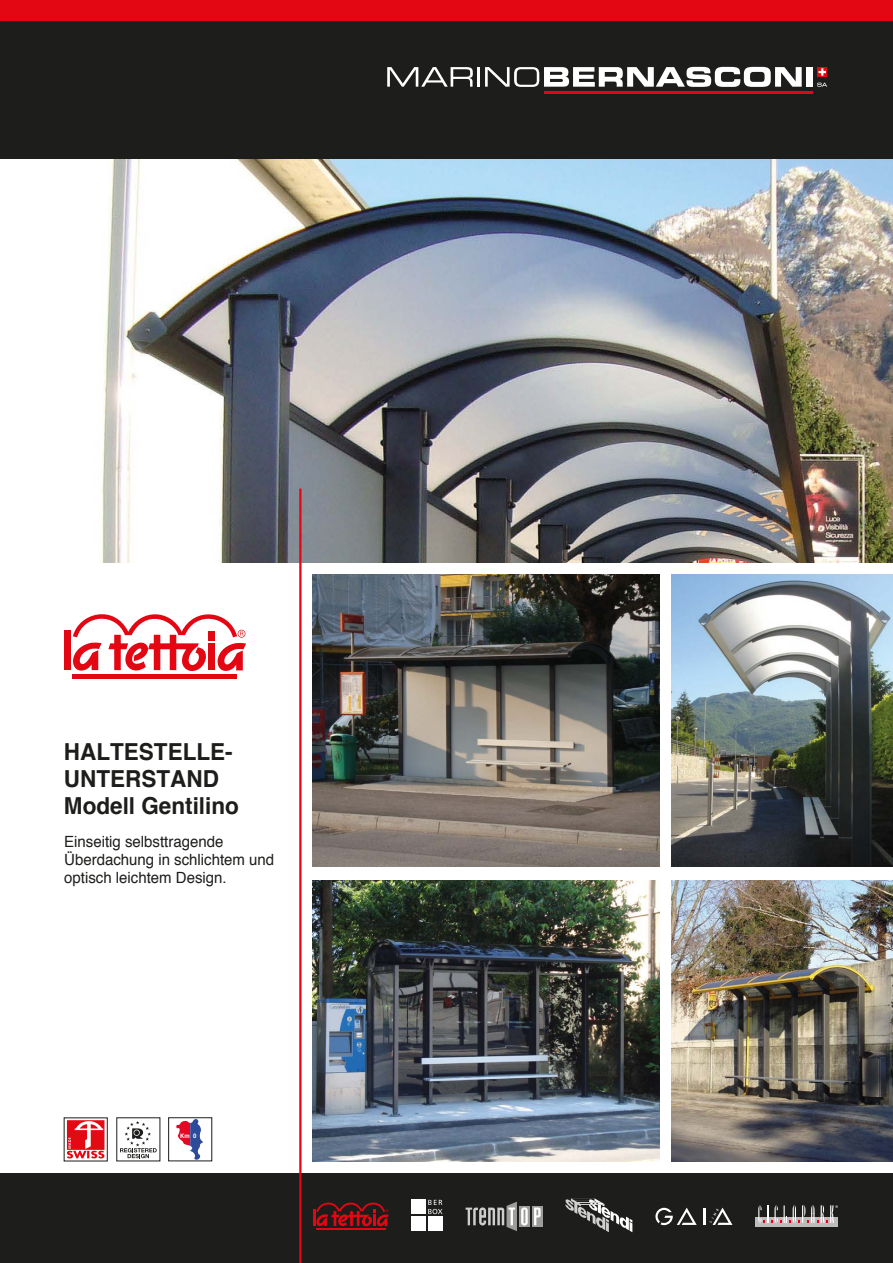
<style>
.page{position:relative;width:893px;height:1263px;background:#fff}
.page>*{position:absolute;margin:0;border:0;box-sizing:border-box;transform-origin:0 0}
.t1{font:700 23.4px/27px "Helvetica";color:#1d1d1b;scale:.96 1}
.t2{font:15.45px/18px "Helvetica";color:#1d1d1b}
.t3{font:700 6.15px "Helvetica";color:#fff}
</style>
<div class="page">
<img style="left:0;top:158px;width:893px;height:404px">
<svg style="left:66px;top:1120px;width:1px;height:30px"></svg>
<div style="left:0;top:1174px;width:893px;height:89px;background:#1d1d1b"></div>
<div style="left:0;top:0;width:893px;height:21px;background:#e30613"></div>
<div style="left:0;top:21px;width:893px;height:137px;background:#1d1d1b"></div>
<hr style="left:299px;top:489px;width:2px;height:774px;background:#e30613">
<svg style="left:120px;top:1121px;width:37px;height:37px"></svg>
<div style="left:64px;top:631px;width:7px;height:39px;background:#e30613"></div>
<div style="left:72px;top:674px;width:165px;height:5px;background:#e30613"></div>
<svg style="left:69px;top:614px;width:177px;height:57px"></svg>
<svg style="left:176px;top:1119px;width:27px;height:40px"></svg>
<div style="left:168px;top:1117px;width:44px;height:44px;border:1px solid #1d1d1b"></div>
<svg style="left:67px;top:1120px;width:38px;height:39px"></svg>
<img style="left:313px;top:575px;width:346px;height:292px">
<img style="left:671px;top:881px;width:222px;height:280px">
<img style="left:313px;top:881px;width:346px;height:280px">
<img style="left:672px;top:575px;width:221px;height:292px">
<div style="left:756px;top:1217px;width:82px;height:10px;background:#bcbcbc"></div>
<svg style="left:758px;top:1205px;width:80px;height:18px"></svg>
<svg style="left:428px;top:1200px;width:15px;height:14px"></svg>
<div style="left:412px;top:1200px;width:14px;height:14px;background:#fff"></div>
<div style="left:412px;top:1216px;width:14px;height:15px;background:#fff"></div>
<div style="left:428px;top:1216px;width:14px;height:15px;background:#fff"></div>
<svg style="left:313px;top:1202px;width:76px;height:27px"></svg>
<div style="left:519px;top:1206px;width:11px;height:21px;background:#9d9d9c"></div>
<div style="left:532px;top:1206px;width:10px;height:21px;background:#9d9d9c"></div>
<svg style="left:534px;top:1207px;width:7px;height:18px"></svg>
<svg style="left:466px;top:1202px;width:62px;height:29px"></svg>
<svg style="left:565px;top:1198px;width:67px;height:34px"></svg>
<hr style="left:703px;top:1208px;width:3px;height:17px;background:#fff">
<svg style="left:655px;top:1207px;width:42px;height:18px"></svg>
<svg style="left:709px;top:1207px;width:23px;height:18px"></svg>
<svg style="left:387px;top:67px;width:86px;height:20px"></svg>
<hr style="left:477px;top:67px;width:3px;height:20px;background:#fff">
<svg style="left:485px;top:67px;width:317px;height:20px"></svg>
<div style="left:806px;top:67px;width:6px;height:20px;background:#fff"></div>
<hr style="left:544px;top:91px;width:268px;height:3px;background:#e30613">
<svg style="left:817px;top:83px;width:10px;height:4px"></svg>
<div style="left:817px;top:67px;width:10px;height:10px;background:#e30613"></div>
<svg style="left:818px;top:68px;width:8px;height:8px"></svg>
<h1 class="t1" style="left:64px;top:738px;width:184px">HALTESTELLE-<br>UNTERSTAND<br>Modell Gentilino</h1>
<p class="t2" style="left:64px;top:833px;width:212px">Einseitig selbsttragende<br>Überdachung in schlichtem und optisch leichtem Design.</p>
<p class="t3" style="left:180px;top:1130px;width:18px">Km 0</p>
</div>
